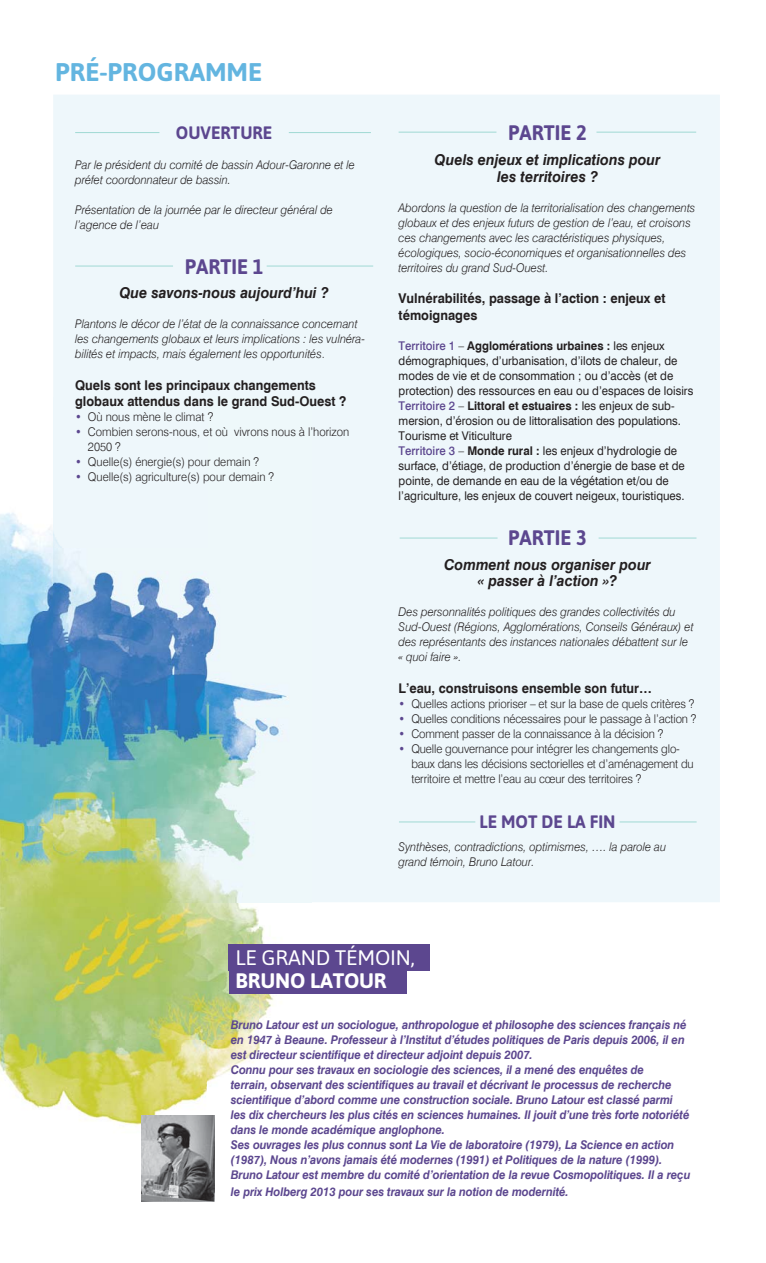
<style>
.page{position:relative;width:766px;height:1263px;background:#fff}
.page>*{position:absolute;margin:0;border:0;box-sizing:border-box;transform-origin:0 0}
.t1{font:700 25.5px "Asap";color:#63b5e0}
.t2{font:700 21px "Asap";color:#5c478f;scale:.95 1}
.t3{font:21px "Asap";letter-spacing:-.01em;color:#fff}
.t4{font:700 21px "Asap";letter-spacing:-.01em;color:#fff}
.t5{font:700 18px "Asap";color:#5c478f;scale:.95 1}
.t6{font:italic 700 15px/16.5px "Swiss 721 BT";color:#231f20;text-align:center;scale:.95 1}
.t7{font:700 13.5px/16.5px "Swiss 721 BT";color:#231f20;scale:.95 1}
.t8{font:italic 700 12px/15px "Swiss 721 BT";letter-spacing:-.01em;color:#5c478f;scale:.94 1}
.t9{font:italic 300 12px/15px "Swiss 721 BT";color:#231f20;scale:.95 1}
.t10{font:12px/15px "Swiss 721 BT";color:#231f20;scale:.95 1}
.t11{font:300 12px/15px "Swiss 721 BT";letter-spacing:-.01em;color:#231f20;scale:.95 1}
.s1{font-style:normal}
.s2{color:#5c478f}
.s3{font-weight:500;color:#5c478f}
.s4{font-weight:300}
.s5{font-weight:700}
</style>
<div class="page">
<div style="left:53px;top:95px;width:666px;height:807px;background:#eef7fb"></div>
<img style="left:0;top:513px;width:53px;height:313px">
<img style="left:0;top:826px;width:103px;height:215px">
<img style="left:103px;top:902px;width:156px;height:139px">
<img style="left:259px;top:902px;width:53px;height:139px">
<img style="left:0;top:1041px;width:260px;height:85px">
<img style="left:53px;top:398px;width:259px;height:504px">
<hr style="left:75px;top:266px;width:98px;height:1px;background:#a0d9d4">
<hr style="left:266px;top:266px;width:107px;height:1px;background:#a0d9d4">
<hr style="left:398px;top:132px;width:98px;height:1px;background:#a0d9d4">
<hr style="left:596px;top:132px;width:100px;height:1px;background:#a0d9d4">
<hr style="left:399px;top:538px;width:98px;height:1px;background:#a0d9d4">
<hr style="left:598px;top:538px;width:98px;height:1px;background:#a0d9d4">
<hr style="left:75px;top:132px;width:84px;height:1px;background:#a0d9d4">
<hr style="left:289px;top:132px;width:82px;height:1px;background:#a0d9d4">
<img style="left:141px;top:1115px;width:74px;height:86px">
<hr style="left:399px;top:821px;width:76px;height:1px;background:#a0d9d4">
<hr style="left:619px;top:821px;width:77px;height:1px;background:#a0d9d4">
<div style="left:228px;top:944px;width:201px;height:26px;background:#5c478f"></div>
<div style="left:229px;top:968px;width:177px;height:26px;background:#5c478f"></div>
<h1 class="t1" style="left:55px;top:63px;width:208px">PRÉ-PROGRAMME</h1>
<h3 class="t5" style="left:176px;top:127px;width:103px">OUVERTURE</h3>
<p class="t9" style="left:75px;top:158px;width:296px">Par le président du comité de bassin Adour-Garonne et le préfet coordonnateur de bassin.</p>
<p class="t9" style="left:75px;top:203px;width:273px">Présentation de la journée par le directeur général de l’agence de l’eau</p>
<h2 class="t2" style="left:185px;top:260px;width:84px">PARTIE 1</h2>
<p class="t6" style="left:119px;top:285px;width:222px">Que savons-nous aujourd’hui ?</p>
<p class="t9" style="left:75px;top:317px;width:306px">Plantons le décor de l’état de la connaissance concernant les changements globaux et leurs implications : les vulnéra&shy;bilités et impacts, mais également les opportunités<span class="s1">.</span></p>
<p class="t7" style="left:75px;top:377px;width:287px">Quels sont les principaux changements globaux attendus dans le grand Sud-Ouest ?</p>
<p class="t11" style="left:75px;top:410px;width:147px"><span class="s2">•</span> Où nous mène le climat ?</p>
<p class="t11" style="left:88px;top:425px;width:277px;text-indent:-13px"><span class="s2">•</span> Combien serons-nous, et où vivrons nous à l’horizon<br>2050 ?</p>
<p class="t11" style="left:75px;top:455px;width:195px"><span class="s2">•</span> Quelle(s) énergie(s) pour demain ?</p>
<p class="t11" style="left:75px;top:470px;width:211px"><span class="s2">•</span> Quelle(s) agriculture(s) pour demain ?</p>
<h2 class="t2" style="left:508px;top:126px;width:84px">PARTIE 2</h2>
<p class="t6" style="left:434px;top:153px;width:239px">Quels enjeux et implications pour les territoires ?</p>
<p class="t9" style="left:398px;top:201px;width:314px">Abordons la question de la territorialisation des changements globaux et des enjeux futurs de gestion de l’eau, et croisons ces changements avec les caractéristiques physiques, écologiques, socio-économiques et organisationnelles des territoires du grand Sud-Ouest.</p>
<p class="t7" style="left:398px;top:291px;width:282px">Vulnérabilités, passage à l’action : enjeux et témoignages</p>
<p class="t10" style="left:398px;top:339px;width:311px"><span class="s3">Territoire 1</span> <span class="s4">–</span> <span class="s5">Agglomérations urbaines :</span> les enjeux démographiques, d’urbanisation, d’ilots de chaleur, de modes de vie et de consommation ; ou d’accès (et de protection) des ressources en eau ou d’espaces de loisirs <span class="s3">Territoire 2</span> <span class="s4">–</span> <span class="s5">Littoral et estuaires :</span> les enjeux de sub&shy;mersion, d’érosion ou de littoralisation des populations.<br>Tourisme et Viticulture<br><span class="s3">Territoire 3</span> <span class="s4">–</span> <span class="s5">Monde rural :</span> les enjeux d’hydrologie de surface, d’étiage, de production d’énergie de base et de pointe, de demande en eau de la végétation et/ou de l’agriculture, les enjeux de couvert neigeux, touristiques.</p>
<h2 class="t2" style="left:508px;top:530px;width:84px">PARTIE 3</h2>
<p class="t6" style="left:444px;top:557px;width:219px">Comment nous organiser pour « passer à l’action »?</p>
<p class="t9" style="left:398px;top:605px;width:312px">Des personnalités politiques des grandes collectivités du Sud-Ouest (Régions, Agglomérations, Conseils Généraux) et des représentants des instances nationales débattent sur le « quoi faire ».</p>
<p class="t7" style="left:398px;top:681px;width:268px">L’eau, construisons ensemble son futur…</p>
<p class="t11" style="left:398px;top:697px;width:313px"><span class="s2">•</span> Quelles actions prioriser – et sur la base de quels critères ?</p>
<p class="t11" style="left:398px;top:712px;width:315px"><span class="s2">•</span> Quelles conditions nécessaires pour le passage à l’action ?</p>
<p class="t11" style="left:398px;top:727px;width:280px"><span class="s2">•</span> Comment passer de la connaissance à la décision ?</p>
<p class="t11" style="left:411px;top:742px;width:299px;text-indent:-13px"><span class="s2">•</span> Quelle gouvernance pour intégrer les changements glo&shy;baux dans les décisions sectorielles et d’aménagement du territoire et mettre l’eau au cœur des territoires ?</p>
<h3 class="t5" style="left:479px;top:815px;width:145px">LE MOT DE LA FIN</h3>
<p class="t9" style="left:398px;top:840px;width:283px">Synthèses, contradictions, optimismes, …. la parole au grand témoin, Bruno Latour.</p>
<h2 class="t3" style="left:235px;top:948px;width:181px">LE GRAND TÉMOIN,</h2>
<h2 class="t4" style="left:235px;top:973px;width:153px">BRUNO LATOUR</h2>
<p class="t8" style="left:231px;top:1018px;width:490px">Bruno Latour est un sociologue, anthropologue et philosophe des sciences français né en 1947 à Beaune. Professeur à l’Institut d’études politiques de Paris depuis 2006, il en est directeur scientifique et directeur adjoint depuis 2007.<br>Connu pour ses travaux en sociologie des sciences, il a mené des enquêtes de<br>terrain, observant des scientifiques au travail et décrivant le processus de recherche scientifique d’abord comme une construction sociale. Bruno Latour est classé parmi les dix chercheurs les plus cités en sciences humaines. Il jouit d’une très forte notoriété dans le monde académique anglophone.<br>Ses ouvrages les plus connus sont La Vie de laboratoire (1979), La Science en action (1987), Nous n’avons jamais été modernes (1991) et Politiques de la nature (1999).<br>Bruno Latour est membre du comité d’orientation de la revue Cosmopolitiques. Il a reçu</p>
<p class="t8" style="left:231px;top:1185px;width:361px">le prix Holberg 2013 pour ses travaux sur la notion de modernité.</p>
</div>
